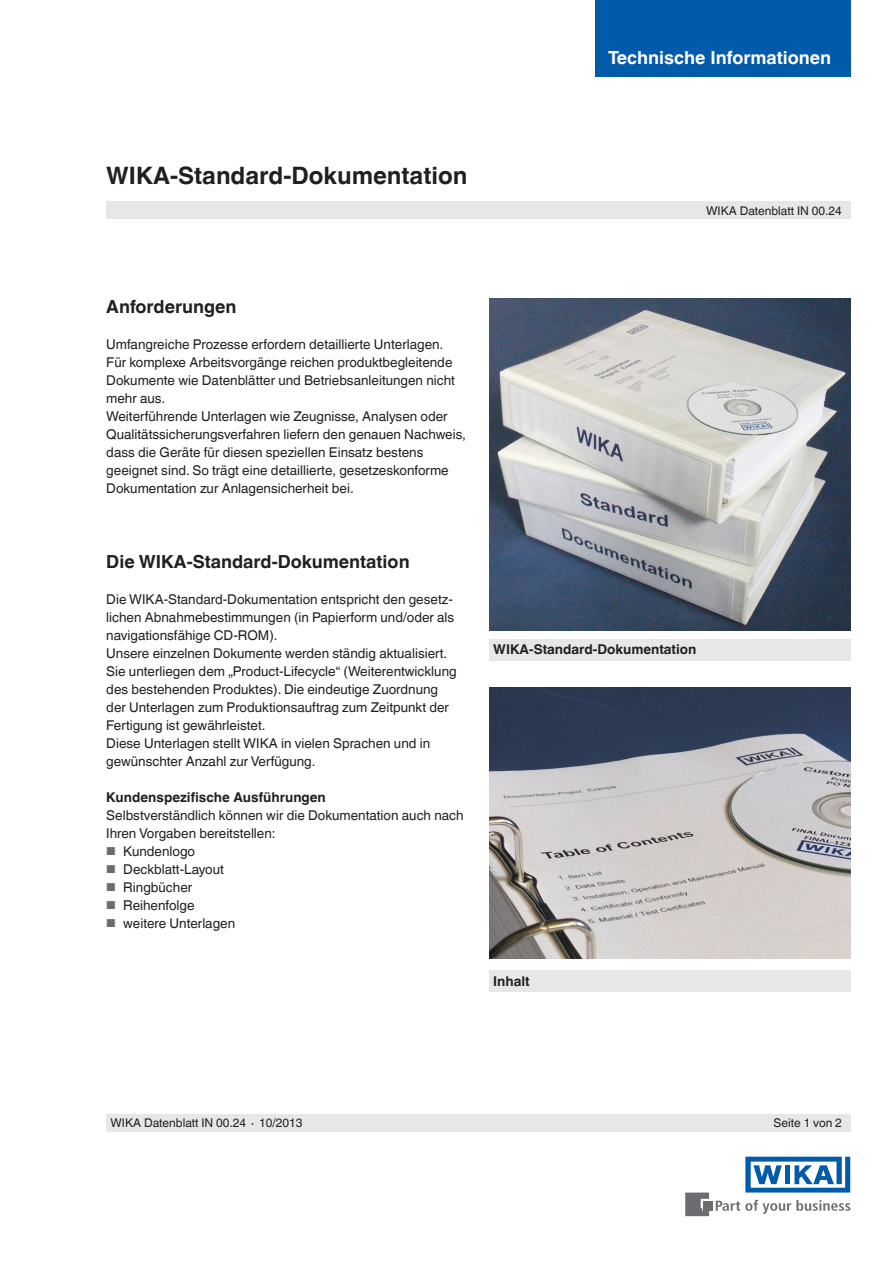
<style>
.page{position:relative;width:893px;height:1263px;background:#fff}
.page>*{position:absolute;margin:0;border:0;box-sizing:border-box;transform-origin:0 0}
.t1{font:700 24px "Helvetica World";color:#231f20}
.t2{font:700 18px "Helvetica World";color:#231f20}
.t3{font:700 18px "Helvetica World";color:#fff}
.t4{font:13.5px/18px "Helvetica World";color:#231f20}
.t5{font:700 13.5px "Helvetica World";color:#231f20}
.t6{font:12px "Helvetica World";color:#231f20}
.s1{font-size:11.55px;color:#6c6d70}
</style>
<div class="page">
<svg style="left:716px;top:1200px;width:134px;height:14px"></svg>
<div style="left:703px;top:1201px;width:9px;height:9px;background:#6c6d70"></div>
<svg style="left:685px;top:1192px;width:24px;height:24px"></svg>
<svg style="left:745px;top:1157px;width:105px;height:35px"></svg>
<div style="left:106px;top:202px;width:744px;height:17px;background:#e6e7e9"></div>
<div style="left:106px;top:1114px;width:744px;height:17px;background:#e6e7e9"></div>
<img style="left:489px;top:298px;width:361px;height:332px">
<img style="left:489px;top:687px;width:361px;height:271px">
<div style="left:489px;top:639px;width:361px;height:21px;background:#e6e7e9"></div>
<div style="left:595px;top:0;width:255px;height:77px;background:#015aaa"></div>
<div style="left:489px;top:971px;width:361px;height:21px;background:#e6e7e9"></div>
<h2 class="t3" style="left:608px;top:47px;width:225px">Technische Informationen</h2>
<h1 class="t1" style="left:106px;top:162px;width:363px">WIKA-Standard-Dokumentation</h1>
<p class="t6" style="left:706px;top:204px;width:137px">WIKA Datenblatt IN 00.24</p>
<h2 class="t2" style="left:106px;top:296px;width:132px">Anforderungen</h2>
<p class="t4" style="left:106px;top:335px;width:361px">Umfangreiche Prozesse erfordern detaillierte Unterlagen.<br>Für komplexe Arbeitsvorgänge reichen produktbegleitende Dokumente wie Datenblätter und Betriebsanleitungen nicht mehr aus.<br>Weiterführende Unterlagen wie Zeugnisse, Analysen oder Qualitätssicherungsverfahren liefern den genauen Nachweis, dass die Geräte für diesen speziellen Einsatz bestens geeignet sind. So trägt eine detaillierte, gesetzeskonforme Dokumentation zur Anlagensicherheit bei.</p>
<h2 class="t2" style="left:106px;top:551px;width:305px">Die WIKA-Standard-Dokumentation</h2>
<p class="t4" style="left:106px;top:590px;width:352px">Die WIKA-Standard-Dokumentation entspricht den gesetz&shy;lichen Abnahmebestimmungen (in Papierform und/oder als navigationsfähige CD-ROM).<br>Unsere einzelnen Dokumente werden ständig aktualisiert.<br>Sie unterliegen dem „Product-Lifecycle“ (Weiterentwicklung des bestehenden Produktes). Die eindeutige Zuordnung der Unterlagen zum Produktionsauftrag zum Zeitpunkt der Fertigung ist gewährleistet.<br>Diese Unterlagen stellt WIKA in vielen Sprachen und in gewünschter Anzahl zur Verfügung.</p>
<p class="t5" style="left:106px;top:789px;width:221px">Kundenspezifische Ausführungen</p>
<p class="t4" style="left:106px;top:806px;width:359px">Selbstverständlich können wir die Dokumentation auch nach<br>Ihren Vorgaben bereitstellen:</p>
<p class="t4" style="left:106px;top:842px;width:90px"><span class="s1">■</span> Kundenlogo</p>
<p class="t4" style="left:106px;top:860px;width:119px"><span class="s1">■</span> Deckblatt-Layout</p>
<p class="t4" style="left:106px;top:878px;width:87px"><span class="s1">■</span> Ringbücher</p>
<p class="t4" style="left:106px;top:896px;width:90px"><span class="s1">■</span> Reihenfolge</p>
<p class="t4" style="left:106px;top:914px;width:130px"><span class="s1">■</span> weitere Unterlagen</p>
<p class="t5" style="left:493px;top:642px;width:205px">WIKA-Standard-Dokumentation</p>
<p class="t5" style="left:493px;top:973px;width:38px">Inhalt</p>
<p class="t6" style="left:111px;top:1116px;width:194px">WIKA Datenblatt IN 00.24 ∙ 10/2013</p>
<p class="t6" style="left:773px;top:1116px;width:70px">Seite 1 von 2</p>
</div>
